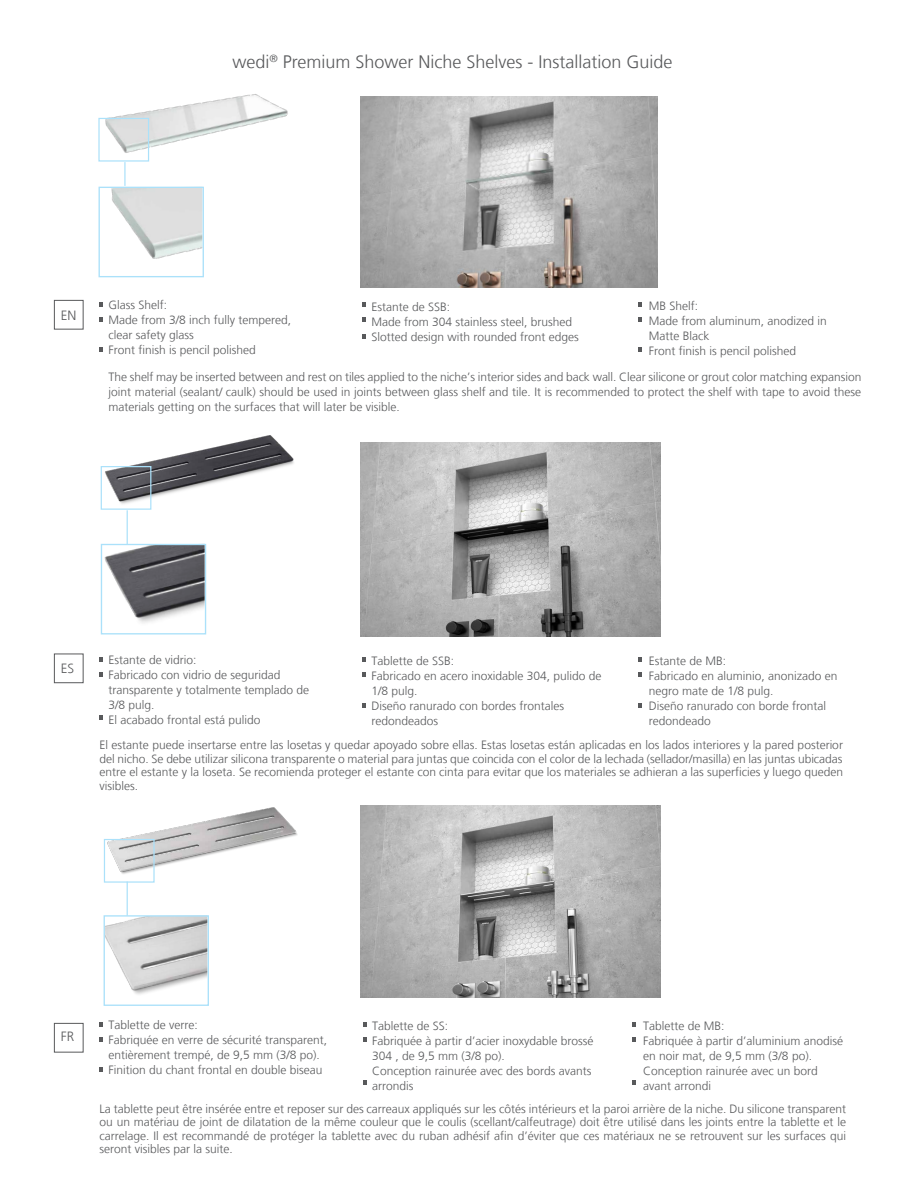
<style>
.page{position:relative;width:918px;height:1188px;background:#fff}
.page>*{position:absolute;margin:0;border:0;box-sizing:border-box;transform-origin:0 0}
.t1{font:300 18px "Frutiger LT Com";color:#58595b}
.t2{font:300 13.35px "Frutiger LT Com";color:#58595b}
.t3{font:300 12px/15px "Frutiger LT Com";color:#58595b}
</style>
<div class="page">
<div style="left:54px;top:300px;width:30px;height:30px;border:1px solid #58595b"></div>
<div style="left:54px;top:654px;width:30px;height:29px;border:1px solid #58595b"></div>
<div style="left:54px;top:1023px;width:30px;height:30px;border:1px solid #58595b"></div>
<svg style="left:100px;top:302px;width:3px;height:5px"></svg>
<svg style="left:100px;top:657px;width:3px;height:5px"></svg>
<svg style="left:100px;top:1022px;width:3px;height:5px"></svg>
<svg style="left:362px;top:302px;width:4px;height:5px"></svg>
<svg style="left:362px;top:657px;width:4px;height:5px"></svg>
<svg style="left:363px;top:1022px;width:4px;height:5px"></svg>
<svg style="left:638px;top:302px;width:4px;height:5px"></svg>
<svg style="left:638px;top:657px;width:4px;height:5px"></svg>
<svg style="left:632px;top:1022px;width:4px;height:5px"></svg>
<svg style="left:100px;top:317px;width:3px;height:5px"></svg>
<svg style="left:100px;top:672px;width:3px;height:5px"></svg>
<svg style="left:100px;top:1037px;width:3px;height:5px"></svg>
<svg style="left:362px;top:317px;width:4px;height:5px"></svg>
<svg style="left:362px;top:672px;width:4px;height:5px"></svg>
<svg style="left:363px;top:1037px;width:4px;height:5px"></svg>
<svg style="left:638px;top:317px;width:4px;height:5px"></svg>
<svg style="left:638px;top:672px;width:4px;height:5px"></svg>
<svg style="left:632px;top:1037px;width:4px;height:5px"></svg>
<svg style="left:362px;top:334px;width:4px;height:5px"></svg>
<svg style="left:362px;top:703px;width:4px;height:5px"></svg>
<svg style="left:363px;top:1081px;width:4px;height:4px"></svg>
<svg style="left:638px;top:347px;width:4px;height:5px"></svg>
<svg style="left:638px;top:703px;width:4px;height:5px"></svg>
<svg style="left:632px;top:1081px;width:4px;height:4px"></svg>
<svg style="left:100px;top:347px;width:3px;height:5px"></svg>
<svg style="left:100px;top:715px;width:3px;height:5px"></svg>
<svg style="left:100px;top:1067px;width:3px;height:4px"></svg>
<img style="left:98px;top:94px;width:190px;height:146px">
<img style="left:101px;top:189px;width:101px;height:70px">
<img style="left:104px;top:546px;width:100px;height:77px">
<img style="left:106px;top:917px;width:101px;height:78px">
<img style="left:103px;top:807px;width:195px;height:101px">
<img style="left:100px;top:435px;width:194px;height:90px">
<div style="left:98px;top:118px;width:51px;height:44px;border:1px solid #abe1fa"></div>
<div style="left:101px;top:466px;width:50px;height:44px;border:1px solid #abe1fa"></div>
<div style="left:104px;top:839px;width:51px;height:44px;border:1px solid #abe1fa"></div>
<div style="left:99px;top:187px;width:105px;height:90px;border:1px solid #abe1fa"></div>
<div style="left:101px;top:544px;width:105px;height:90px;border:1px solid #abe1fa"></div>
<div style="left:104px;top:915px;width:105px;height:91px;border:1px solid #abe1fa"></div>
<hr style="left:124px;top:162px;width:2px;height:24px;background:#abe1fa">
<hr style="left:127px;top:510px;width:1px;height:34px;background:#abe1fa">
<hr style="left:127px;top:882px;width:1px;height:34px;background:#abe1fa">
<img style="left:360px;top:96px;width:298px;height:191px">
<img style="left:360px;top:443px;width:300px;height:194px">
<img style="left:360px;top:806px;width:300px;height:191px">
<h1 class="t1" style="left:232px;top:51px;width:442px">wedi<sup>®</sup> Premium Shower Niche Shelves - Installation Guide</h1>
<p class="t2" style="left:61px;top:307px;width:17px">EN</p>
<p class="t3" style="left:108px;top:297px;width:184px">Glass Shelf:<br>Made from 3/8 inch fully tempered, clear safety glass<br>Front finish is pencil polished</p>
<p class="t3" style="left:372px;top:299px;width:209px">Estante de SSB:<br>Made from 304 stainless steel, brushed<br>Slotted design with rounded front edges</p>
<p class="t3" style="left:649px;top:299px;width:180px">MB Shelf:<br>Made from aluminum, anodized in<br>Matte Black<br>Front finish is pencil polished</p>
<p class="t3" style="left:108px;top:370px;width:754px;text-align:justify">The shelf may be inserted between and rest on tiles applied to the niche’s interior sides and back wall. Clear silicone or grout color matching expansion joint material (sealant/ caulk) should be used in joints between glass shelf and tile. It is recommended to protect the shelf with tape to avoid these materials getting on the surfaces that will later be visible.</p>
<p class="t2" style="left:61px;top:661px;width:15px">ES</p>
<p class="t3" style="left:108px;top:652px;width:202px">Estante de vidrio:<br>Fabricado con vidrio de seguridad transparente y totalmente templado de<br>3/8 pulg.<br>El acabado frontal está pulido</p>
<p class="t3" style="left:372px;top:654px;width:232px">Tablette de SSB:<br>Fabricado en acero inoxidable 304, pulido de<br>1/8 pulg.<br>Diseño ranurado con bordes frontales redondeados</p>
<p class="t3" style="left:649px;top:654px;width:190px">Estante de MB:<br>Fabricado en aluminio, anonizado en negro mate de 1/8 pulg.<br>Diseño ranurado con borde frontal redondeado</p>
<p class="t3" style="left:99px;top:738px;width:745px;line-height:13.5px;text-align:justify">El estante puede insertarse entre las losetas y quedar apoyado sobre ellas. Estas losetas están aplicadas en los lados interiores y la pared posterior del nicho. Se debe utilizar silicona transparente o material para juntas que coincida con el color de la lechada (sellador/masilla) en las juntas ubicadas entre el estante y la loseta. Se recomienda proteger el estante con cinta para evitar que los materiales se adhieran a las superficies y luego queden visibles.</p>
<p class="t2" style="left:61px;top:1029px;width:15px">FR</p>
<p class="t3" style="left:108px;top:1017px;width:220px">Tablette de verre:<br>Fabriquée en verre de sécurité transparent, entièrement trempé, de 9,5 mm (3/8 po).<br>Finition du chant frontal en double biseau</p>
<p class="t3" style="left:372px;top:1019px;width:223px">Tablette de SS:<br>Fabriquée à partir d’acier inoxydable brossé<br>304 , de 9,5 mm (3/8 po).<br>Conception rainurée avec des bords avants arrondis</p>
<p class="t3" style="left:643px;top:1019px;width:202px">Tablette de MB:<br>Fabriquée à partir d’aluminium anodisé en noir mat, de 9,5 mm (3/8 po).<br>Conception rainurée avec un bord avant arrondi</p>
<p class="t3" style="left:99px;top:1102px;width:748px;line-height:13.5px;text-align:justify">La tablette peut être insérée entre et reposer sur des carreaux appliqués sur les côtés intérieurs et la paroi arrière de la niche. Du silicone transparent ou un matériau de joint de dilatation de la même couleur que le coulis (scellant/calfeutrage) doit être utilisé dans les joints entre la tablette et le carrelage. Il est recommandé de protéger la tablette avec du ruban adhésif afin d’éviter que ces matériaux ne se retrouvent sur les surfaces qui seront visibles par la suite.</p>
</div>
